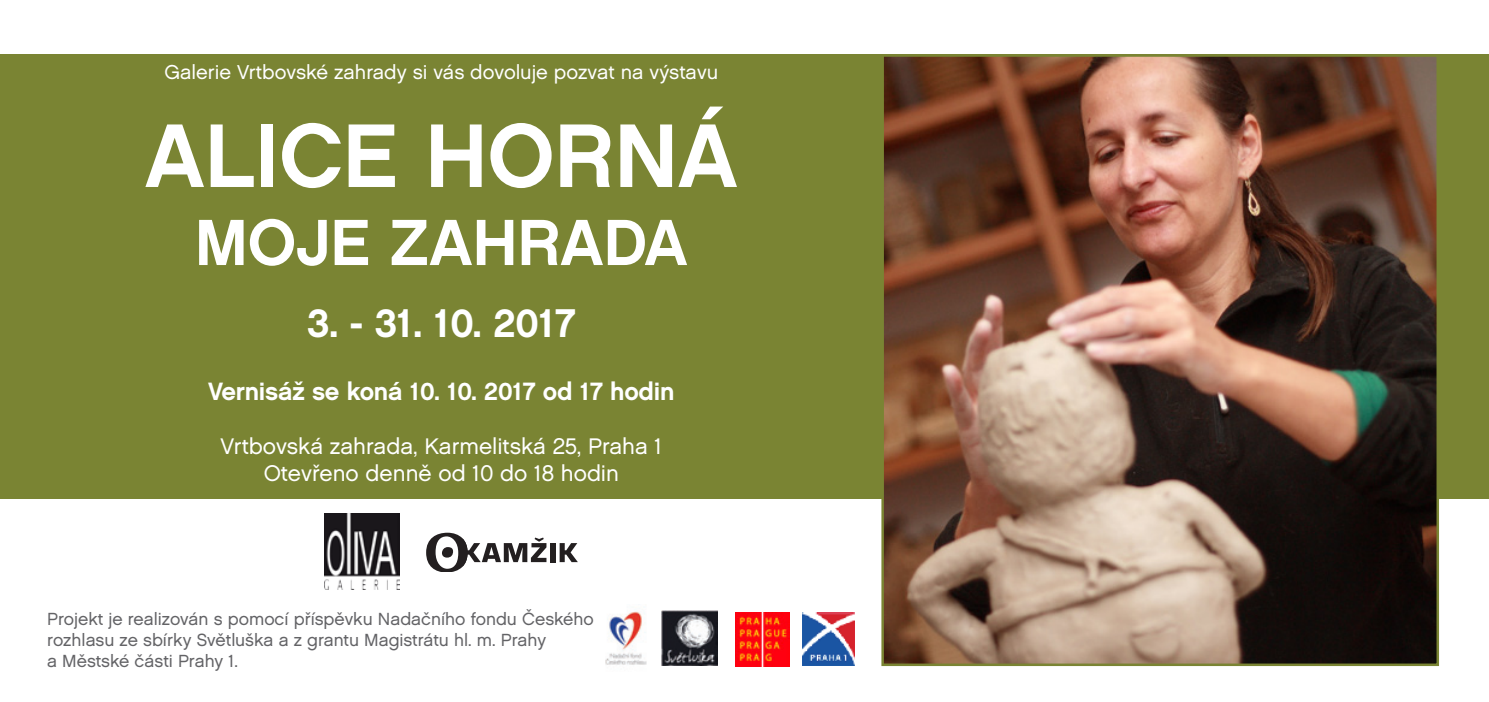
<style>
.page{position:relative;width:1489px;height:702px;background:#fff}
.page>*{position:absolute;margin:0;border:0;box-sizing:border-box;transform-origin:0 0}
.t1{font:90px "Chalet New York Nineteen Sixty";color:#fff}
.t2{font:65px "Chalet New York Nineteen Sixty";color:#fff}
.t3{font:40px "Chalet New York Nineteen Sixty";letter-spacing:-.01em;color:#fff}
.t4{font:25px "Chalet New York Nineteen Sixty";letter-spacing:-.01em;color:#fff}
.t5{font:22.5px "Chalet London Nineteen Sixty";color:#fff}
.t6{font:20px "Chalet London Nineteen Sixty";color:#fff}
.t7{font:17.5px/21px "Chalet London Nineteen Sixty";color:#636366}
</style>
<div class="page">
<div style="left:0;top:54px;width:1488px;height:444px;background:#7a8433"></div>
<img style="left:884px;top:57px;width:551px;height:606px">
<div style="left:881px;top:54px;width:557px;height:612px;border:2px solid #7a8433"></div>
<svg style="left:426px;top:532px;width:120px;height:39px"></svg>
<div style="left:550px;top:543px;width:5px;height:19px;background:#231f20"></div>
<svg style="left:559px;top:543px;width:19px;height:19px"></svg>
<img style="left:605px;top:611px;width:42px;height:54px">
<img style="left:662px;top:610px;width:55px;height:55px">
<img style="left:735px;top:612px;width:54px;height:54px">
<img style="left:802px;top:612px;width:52px;height:53px">
<img style="left:324px;top:514px;width:75px;height:75px">
<p class="t6" style="left:164px;top:60px;width:555px">Galerie Vrtbovské zahrady si vás dovoluje pozvat na výstavu</p>
<p class="t1" style="left:145px;top:99px;width:594px">ALICE HORNÁ</p>
<p class="t2" style="left:195px;top:201px;width:494px">MOJE ZAHRADA</p>
<p class="t3" style="left:307px;top:298px;width:270px">3. - 31. 10. 2017</p>
<p class="t4" style="left:208px;top:375px;width:468px">Vernisáž se koná 10. 10. 2017 od 17 hodin</p>
<p class="t5" style="left:220px;top:432px;width:443px">Vrtbovská zahrada, Karmelitská 25, Praha 1</p>
<p class="t5" style="left:264px;top:459px;width:357px">Otevřeno denně od 10 do 18 hodin</p>
<p class="t7" style="left:47px;top:608px;width:548px">Projekt je realizován s pomocí příspěvku Nadačního fondu Českého rozhlasu ze sbírky Světluška a z grantu Magistrátu hl. m. Prahy</p>
<p class="t7" style="left:47px;top:650px;width:192px">a Městské části Prahy 1.</p>
</div>
